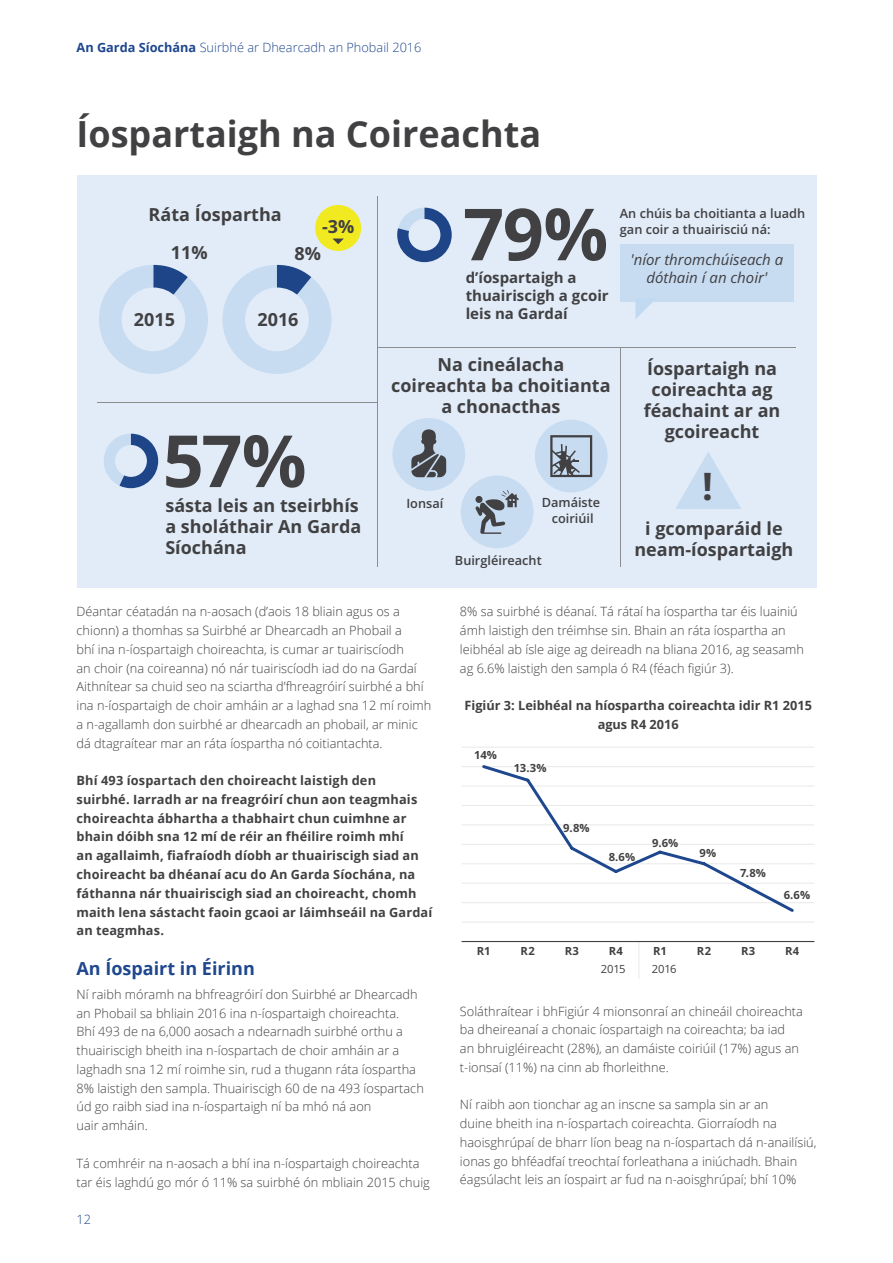
<style>
.page{position:relative;width:893px;height:1263px;background:#fff}
.page>*{position:absolute;margin:0;border:0;box-sizing:border-box;transform-origin:0 0}
.t1{font:700 72px "Open Sans";color:#414042}
.t2{font:700 37.95px "Open Sans";color:#414042}
.t3{font:700 36px "Open Sans";color:#414042}
.t4{font:700 18px/21px "Open Sans";color:#414042;text-align:center}
.t5{font:700 18px "Open Sans";color:#1e478e}
.t6{font:700 15px/18px "Open Sans";color:#414042}
.t7{font:italic 15px/18px "Open Sans";color:#414042;text-align:center}
.t8{font:300 12.75px/18.8px "Open Sans";color:#414042}
.t9{font:700 12.75px/18.8px "Open Sans";letter-spacing:.01em;color:#414042}
.t10{font:600 12.75px/15.3px "Open Sans";color:#414042}
.t11{font:300 12.75px "Open Sans";color:#1e478e}
.t12{font:700 11.25px "Open Sans";letter-spacing:.005em;color:#414042}
.t13{font:11.25px "Open Sans";letter-spacing:-.02em;color:#414042}
.s1{font-weight:700}
</style>
<div class="page">
<div style="left:77px;top:175px;width:739px;height:413px;background:#e1ecf8"></div>
<svg style="left:99px;top:265px;width:233px;height:109px"></svg>
<div style="left:245px;top:287px;width:64px;height:64px;background:#e1ecf8;border-radius:50%"></div>
<div style="left:315px;top:205px;width:46px;height:46px;background:#f2ea21;border-radius:50%"></div>
<svg style="left:333px;top:239px;width:11px;height:5px"></svg>
<div style="left:620px;top:244px;width:174px;height:58px;background:#c7dbf1"></div>
<svg style="left:635px;top:302px;width:18px;height:17px"></svg>
<svg style="left:104px;top:434px;width:54px;height:54px"></svg>
<div style="left:115px;top:445px;width:32px;height:32px;background:#e1ecf8;border-radius:50%"></div>
<svg style="left:397px;top:208px;width:55px;height:54px"></svg>
<div style="left:408px;top:219px;width:32px;height:32px;background:#e1ecf8;border-radius:50%"></div>
<hr style="left:377px;top:196px;width:1px;height:371px;background:#8a8c8e">
<hr style="left:97px;top:402px;width:281px;height:1px;background:#8a8c8e">
<hr style="left:378px;top:347px;width:418px;height:1px;background:#8a8c8e">
<hr style="left:620px;top:347px;width:1px;height:220px;background:#8a8c8e">
<svg style="left:675px;top:452px;width:66px;height:57px"></svg>
<div style="left:392px;top:418px;width:73px;height:73px;background:#c7dbf1;border-radius:50%"></div>
<div style="left:535px;top:420px;width:73px;height:72px;background:#c7dbf1;border-radius:50%"></div>
<div style="left:461px;top:475px;width:72px;height:73px;background:#c7dbf1;border-radius:50%"></div>
<svg style="left:411px;top:429px;width:35px;height:48px"></svg>
<svg style="left:475px;top:490px;width:44px;height:44px"></svg>
<svg style="left:550px;top:435px;width:42px;height:42px"></svg>
<hr style="left:638px;top:942px;width:1px;height:37px;background:#ebebec">
<hr style="left:462px;top:941px;width:352px;height:1px;background:#414042">
<hr style="left:462px;top:921px;width:352px;height:2px;background:#ebebec">
<hr style="left:462px;top:902px;width:352px;height:1px;background:#ebebec">
<hr style="left:462px;top:883px;width:352px;height:1px;background:#ebebec">
<hr style="left:462px;top:863px;width:352px;height:1px;background:#ebebec">
<hr style="left:462px;top:844px;width:352px;height:1px;background:#ebebec">
<hr style="left:462px;top:824px;width:352px;height:1px;background:#ebebec">
<hr style="left:462px;top:805px;width:352px;height:1px;background:#ebebec">
<hr style="left:462px;top:785px;width:352px;height:1px;background:#ebebec">
<hr style="left:462px;top:766px;width:352px;height:1px;background:#ebebec">
<hr style="left:462px;top:747px;width:352px;height:1px;background:#ebebec">
<svg style="left:480px;top:765px;width:316px;height:147px"></svg>
<p class="t11" style="left:77px;top:39px;width:346px"><span class="s1">An Garda Síochána</span> Suirbhé ar Dhearcadh an Phobail 2016</p>
<h3 class="t3" style="left:77px;top:108px;width:466px">Íospartaigh na Coireachta</h3>
<h3 class="t4" style="left:149px;top:203px;width:135px">Ráta Íospartha</h3>
<h3 class="t4" style="left:322px;top:216px;width:34px">-3%</h3>
<h1 class="t1" style="left:463px;top:183px;width:147px">79%</h1>
<p class="t6" style="left:466px;top:268px;width:145px">d’íospartaigh a thuairiscigh a gcoir leis na Gardaí</p>
<h3 class="t4" style="left:171px;top:242px;width:38px">11%</h3>
<h3 class="t4" style="left:294px;top:242px;width:28px">8%</h3>
<h3 class="t4" style="left:134px;top:308px;width:43px">2015</h3>
<h3 class="t4" style="left:257px;top:308px;width:43px">2016</h3>
<p class="t10" style="left:620px;top:206px;width:187px">An chúis ba choitianta a luadh gan coir a thuairisciú ná:</p>
<p class="t7" style="left:630px;top:250px;width:154px">'níor thromchúiseach a dóthain í an choir'</p>
<h1 class="t1" style="left:163px;top:410px;width:145px">57%</h1>
<h3 class="t4" style="left:165px;top:495px;width:197px;text-align:left">sásta leis an tseirbhís a sholáthair An Garda<br>Síochána</h3>
<h3 class="t4" style="left:391px;top:354px;width:221px">Na cineálacha coireachta ba choitianta a chonacthas</h3>
<p class="t10" style="left:406px;top:496px;width:38px">Ionsaí</p>
<p class="t10" style="left:542px;top:495px;width:60px;text-align:center">Damáiste coiriúil</p>
<p class="t10" style="left:455px;top:552px;width:88px">Buirgléireacht</p>
<h3 class="t4" style="left:644px;top:357px;width:138px">Íospartaigh na coireachta ag féachaint ar an gcoireacht</h3>
<h2 class="t2" style="left:702px;top:460px;width:12px">!</h2>
<h3 class="t4" style="left:634px;top:518px;width:160px">i gcomparáid le neam-íospartaigh</h3>
<p class="t8" style="left:77px;top:602px;width:356px">Déantar céatadán na n-aosach (d’aois 18 bliain agus os a chionn) a thomhas sa Suirbhé ar Dhearcadh an Phobail a<br>bhí ina n-íospartaigh choireachta, is cumar ar tuairiscíodh<br>an choir (na coireanna) nó nár tuairiscíodh iad do na Gardaí Aithnítear sa chuid seo na sciartha d’fhreagróirí suirbhé a bhí ina n-íospartaigh de choir amháin ar a laghad sna 12 mí roimh a n-agallamh don suirbhé ar dhearcadh an phobail, ar minic dá dtagraítear mar an ráta íospartha nó coitiantachta.</p>
<p class="t9" style="left:77px;top:771px;width:357px">Bhí 493 íospartach den choireacht laistigh den suirbhé. Iarradh ar na freagróirí chun aon teagmhais choireachta ábhartha a thabhairt chun cuimhne ar bhain dóibh sna 12 mí de réir an fhéilire roimh mhí<br>an agallaimh, fiafraíodh díobh ar thuairiscigh siad an choireacht ba dhéanaí acu do An Garda Síochána, na fáthanna nár thuairiscigh siad an choireacht, chomh maith lena sástacht faoin gcaoi ar láimhseáil na Gardaí an teagmhas.</p>
<h3 class="t5" style="left:77px;top:956px;width:180px">An Íospairt in Éirinn</h3>
<p class="t8" style="left:77px;top:984px;width:349px">Ní raibh móramh na bhfreagróirí don Suirbhé ar Dhearcadh an Phobail sa bhliain 2016 ina n-íospartaigh choireachta.<br>Bhí 493 de na 6,000 aosach a ndearnadh suirbhé orthu a thuairiscigh bheith ina n-íospartach de choir amháin ar a laghadh sna 12 mí roimhe sin, rud a thugann ráta íospartha 8% laistigh den sampla. Thuairiscigh 60 de na 493 íospartach úd go raibh siad ina n-íospartaigh ní ba mhó ná aon<br>uair amháin.</p>
<p class="t8" style="left:77px;top:1153px;width:355px">Tá comhréir na n-aosach a bhí ina n-íospartaigh choireachta tar éis laghdú go mór ó 11% sa suirbhé ón mbliain 2015 chuig</p>
<p class="t11" style="left:77px;top:1211px;width:16px">12</p>
<p class="t8" style="left:460px;top:602px;width:345px">8% sa suirbhé is déanaí. Tá rátaí ha íospartha tar éis luainiú ámh laistigh den tréimhse sin. Bhain an ráta íospartha an leibhéal ab ísle aige ag deireadh na bliana 2016, ag seasamh ag 6.6% laistigh den sampla ó R4 (féach figiúr 3).</p>
<p class="t9" style="left:464px;top:696px;width:349px;text-align:center">Figiúr 3: Leibhéal na híospartha coireachta idir R1 2015 agus R4 2016</p>
<p class="t12" style="left:474px;top:747px;width:24px">14%</p>
<p class="t12" style="left:514px;top:760px;width:34px">13.3%</p>
<p class="t12" style="left:563px;top:820px;width:28px">9.8%</p>
<p class="t12" style="left:609px;top:849px;width:28px">8.6%</p>
<p class="t12" style="left:652px;top:835px;width:28px">9.6%</p>
<p class="t12" style="left:699px;top:845px;width:18px">9%</p>
<p class="t12" style="left:740px;top:865px;width:27px">7.8%</p>
<p class="t12" style="left:784px;top:887px;width:28px">6.6%</p>
<p class="t12" style="left:477px;top:943px;width:15px">R1</p>
<p class="t12" style="left:521px;top:943px;width:16px">R2</p>
<p class="t12" style="left:565px;top:943px;width:16px">R3</p>
<p class="t12" style="left:609px;top:943px;width:15px">R4</p>
<p class="t12" style="left:653px;top:943px;width:15px">R1</p>
<p class="t12" style="left:697px;top:943px;width:16px">R2</p>
<p class="t12" style="left:741px;top:943px;width:16px">R3</p>
<p class="t12" style="left:785px;top:943px;width:15px">R4</p>
<p class="t13" style="left:601px;top:961px;width:26px">2015</p>
<p class="t13" style="left:652px;top:961px;width:26px">2016</p>
<p class="t8" style="left:460px;top:1001px;width:344px">Soláthraítear i bhFigiúr 4 mionsonraí an chineáil choireachta ba dheireanaí a chonaic íospartaigh na coireachta; ba iad<br>an bhruigléireacht (28%), an damáiste coiriúil (17%) agus an t-ionsaí (11%) na cinn ab fhorleithne.</p>
<p class="t8" style="left:460px;top:1095px;width:358px">Ní raibh aon tionchar ag an inscne sa sampla sin ar an<br>duine bheith ina n-íospartach coireachta. Giorraíodh na haoisghrúpaí de bharr líon beag na n-íospartach dá n-anailísiú, ionas go bhféadfaí treochtaí forleathana a iniúchadh. Bhain éagsúlacht leis an íospairt ar fud na n-aoisghrúpaí; bhí 10%</p>
</div>
